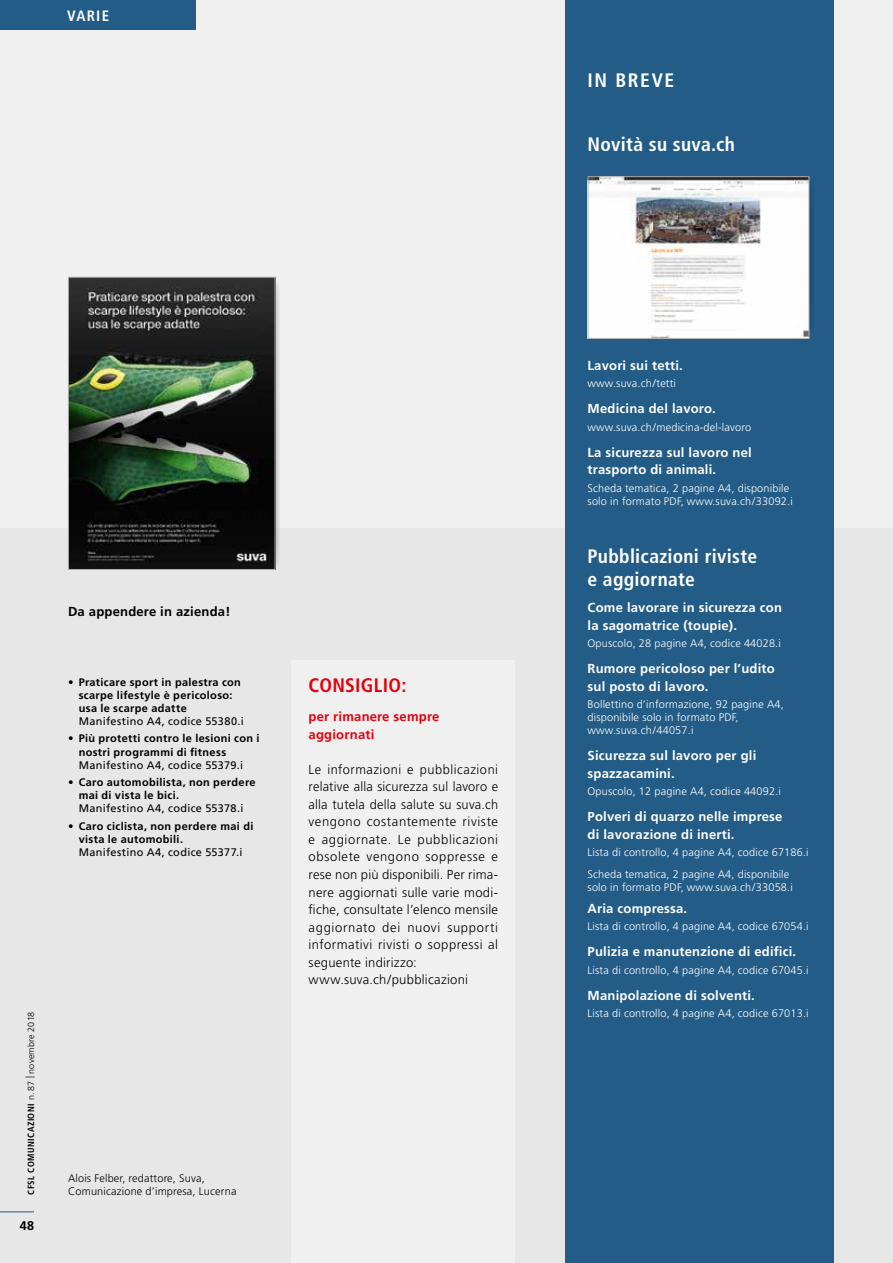
<style>
.page{position:relative;width:893px;height:1263px;background:#fff}
.page>*{position:absolute;margin:0;border:0;box-sizing:border-box;transform-origin:0 0}
.t1{font:700 condensed 19.5px/23.4px "Frutiger LT Std";letter-spacing:.015em;color:#fff}
.t2{font:700 condensed 19.5px "Frutiger LT Std";letter-spacing:.015em;color:#e3000b}
.t3{font:700 condensed 15px "Frutiger LT Std";letter-spacing:.08em;color:#fff}
.t4{font:300 13.05px/17.5px "Frutiger LT Std";letter-spacing:.03em;color:#000}
.t5{font:700 13.05px/17.5px "Frutiger LT Std";letter-spacing:.015em;color:#fff}
.t6{font:700 13.05px/17.5px "Frutiger LT Std";letter-spacing:.015em;color:#e3000b}
.t7{font:700 13.05px "Frutiger LT Std";letter-spacing:.015em;color:#000}
.t8{font:700 12.6px "Frutiger LT Std";color:#000}
.t9{font:300 10.95px/13.2px "Frutiger LT Std";letter-spacing:.015em;color:#fff}
.t10{font:700 10.95px/13.2px "Frutiger LT Std";letter-spacing:.03em;color:#000}
.t11{font:10.95px "Frutiger LT Std";letter-spacing:.025em;color:#000}
.t12{font:300 10.95px/13.2px "Frutiger LT Std";letter-spacing:.015em;color:#000}
.t13{font:700 condensed 9px "Frutiger LT Std";letter-spacing:.05em;color:#000}
.s1{font-weight:300}
.s2{font-weight:300;font-stretch:normal}
</style>
<div class="page">
<div style="left:0;top:522px;width:893px;height:741px;background:#e7e7e7"></div>
<div style="left:0;top:0;width:893px;height:528px;background:#f0f0f0"></div>
<div style="left:565px;top:0;width:268px;height:1263px;background:#235c86"></div>
<div style="left:292px;top:661px;width:223px;height:602px;background:#f0f0f0"></div>
<div style="left:780px;top:181px;width:34px;height:151px;background:linear-gradient(to bottom,#1f5277,#1f5177)"></div>
<img style="left:590px;top:178px;width:217px;height:159px">
<div style="left:588px;top:176px;width:221px;height:163px;border:1px solid #b1b2b3"></div>
<div style="left:248px;top:281px;width:32px;height:284px;background:linear-gradient(to bottom,#dadada,#d4d4d4)"></div>
<img style="left:70px;top:279px;width:203px;height:289px">
<div style="left:68px;top:277px;width:207px;height:293px;border:1px solid #b1b2b3"></div>
<div style="left:0;top:0;width:196px;height:30px;background:#235c86"></div>
<hr style="left:0;top:1211px;width:34px;height:1px;background:#235c86">
<h2 class="t3" style="left:67px;top:7px;width:43px">VARIE</h2>
<p class="t7" style="left:68px;top:603px;width:164px">Da appendere in azienda!</p>
<p class="t10" style="left:79px;top:675px;width:164px;text-indent:-11px"><span class="s1">•</span> Praticare sport in palestra con scarpe lifestyle è pericoloso: usa le scarpe adatte</p>
<p class="t11" style="left:79px;top:715px;width:167px">Manifestino A4, codice 55380.i</p>
<p class="t10" style="left:79px;top:732px;width:182px;text-indent:-11px"><span class="s1">•</span> Più protetti contro le lesioni con i nostri programmi di fitness</p>
<p class="t11" style="left:79px;top:758px;width:166px">Manifestino A4, codice 55379.i</p>
<p class="t10" style="left:79px;top:776px;width:179px;text-indent:-11px"><span class="s1">•</span> Caro automobilista, non perdere mai di vista le bici.</p>
<p class="t11" style="left:79px;top:802px;width:166px">Manifestino A4, codice 55378.i</p>
<p class="t10" style="left:79px;top:819px;width:176px;text-indent:-11px"><span class="s1">•</span> Caro ciclista, non perdere mai di vista le automobili.</p>
<p class="t11" style="left:79px;top:846px;width:165px">Manifestino A4, codice 55377.i</p>
<p class="t13" style="left:26px;top:1195px;width:185px;rotate:-90deg">CFSL COMUNICAZIONI <span class="s2">n. 87 </span><sup>|</sup> <span class="s2">novembre 2018</span></p>
<p class="t8" style="left:20px;top:1218px;width:16px">48</p>
<p class="t12" style="left:68px;top:1171px;width:170px">Alois Felber, redattore, Suva,<br>Comunicazione d’impresa, Lucerna</p>
<h1 class="t2" style="left:309px;top:673px;width:99px">CONSIGLIO:</h1>
<p class="t6" style="left:309px;top:708px;width:132px">per rimanere sempre aggiornati</p>
<p class="t4" style="left:309px;top:760px;width:191px">Le informazioni e pubblicazioni relative alla sicurezza sul lavoro e alla tutela della salute su suva.ch vengono costantemente riviste e aggiornate. Le pubblicazioni obsolete vengono soppresse e rese non più disponibili. Per rima&shy;nere aggiornati sulle varie modi&shy;fiche, consultate l’elenco mensile aggiornato dei nuovi supporti informativi rivisti o soppressi al seguente indirizzo: www.suva.ch/pubblicazioni</p>
<h1 class="t1" style="left:588px;top:68px;width:88px">IN BREVE</h1>
<h1 class="t1" style="left:588px;top:132px;width:149px">Novità su suva.ch</h1>
<p class="t5" style="left:588px;top:357px;width:97px">Lavori sui tetti.</p>
<p class="t9" style="left:588px;top:377px;width:90px">www.suva.ch/tetti</p>
<p class="t5" style="left:588px;top:400px;width:130px">Medicina del lavoro.</p>
<p class="t9" style="left:588px;top:420px;width:165px">www.suva.ch/medicina-del-lavoro</p>
<p class="t5" style="left:588px;top:443px;width:166px">La sicurezza sul lavoro nel trasporto di animali.</p>
<p class="t9" style="left:588px;top:481px;width:207px">Scheda tematica, 2 pagine A4, disponibile solo in formato PDF, www.suva.ch/33092.i</p>
<h1 class="t1" style="left:588px;top:544px;width:171px">Pubblicazioni riviste e aggiornate</h1>
<p class="t5" style="left:588px;top:599px;width:196px">Come lavorare in sicurezza con la sagomatrice (toupie).</p>
<p class="t9" style="left:588px;top:637px;width:195px">Opuscolo, 28 pagine A4, codice 44028.i</p>
<p class="t5" style="left:588px;top:660px;width:189px">Rumore pericoloso per l’udito sul posto di lavoro.</p>
<p class="t9" style="left:588px;top:698px;width:198px">Bollettino d’informazione, 92 pagine A4, disponibile solo in formato PDF, www.suva.ch/44057.i</p>
<p class="t5" style="left:588px;top:747px;width:170px">Sicurezza sul lavoro per gli spazzacamini.</p>
<p class="t9" style="left:588px;top:785px;width:195px">Opuscolo, 12 pagine A4, codice 44092.i</p>
<p class="t5" style="left:588px;top:808px;width:196px">Polveri di quarzo nelle imprese di lavorazione di inerti.</p>
<p class="t9" style="left:588px;top:842px;width:223px;line-height:21.6px">Lista di controllo, 4 pagine A4, codice 67186.i<br>Scheda tematica, 2 pagine A4, disponibile</p>
<p class="t9" style="left:588px;top:881px;width:207px">solo in formato PDF, www.suva.ch/33058.i</p>
<p class="t5" style="left:588px;top:899px;width:101px">Aria compressa.</p>
<p class="t9" style="left:588px;top:920px;width:223px">Lista di controllo, 4 pagine A4, codice 67054.i</p>
<p class="t5" style="left:588px;top:943px;width:210px">Pulizia e manutenzione di edifici.</p>
<p class="t9" style="left:588px;top:963px;width:223px">Lista di controllo, 4 pagine A4, codice 67045.i</p>
<p class="t5" style="left:588px;top:986px;width:169px">Manipolazione di solventi.</p>
<p class="t9" style="left:588px;top:1007px;width:223px">Lista di controllo, 4 pagine A4, codice 67013.i</p>
</div>
